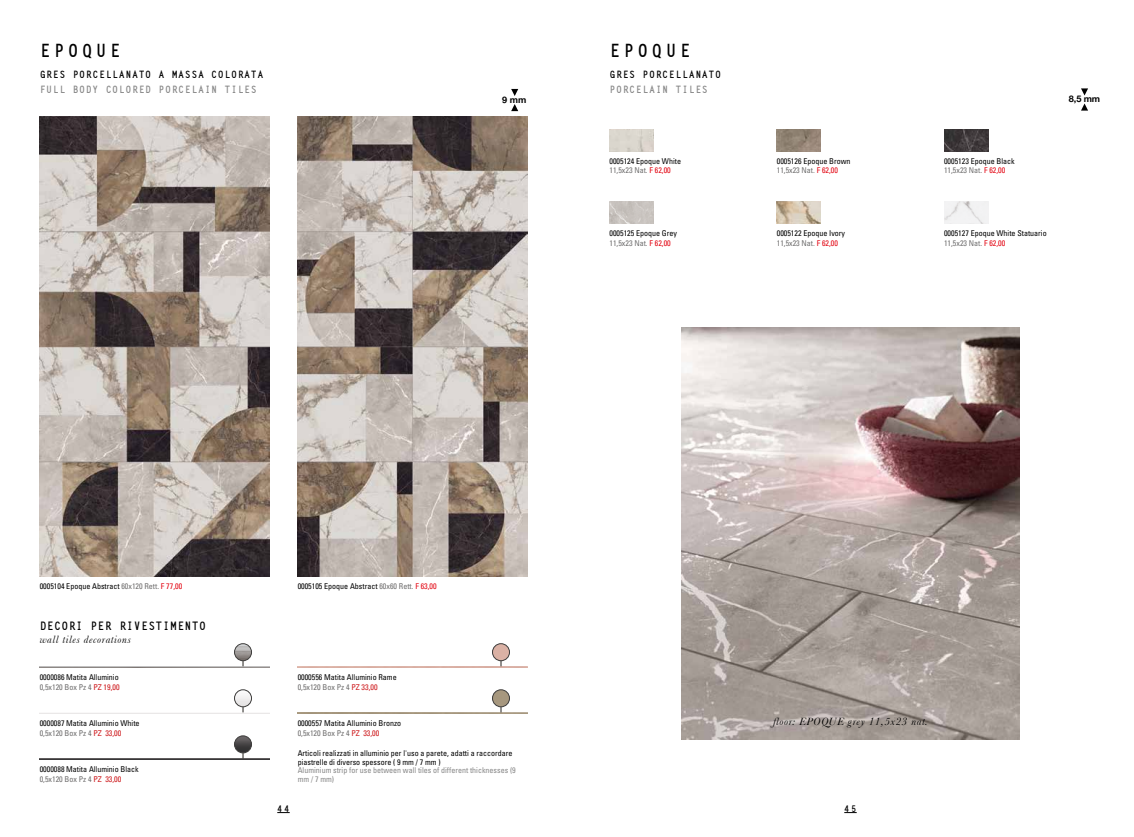
<style>
.page{position:relative;width:1134px;height:837px;background:#fff}
.page>*{position:absolute;margin:0;border:0;box-sizing:border-box;transform-origin:0 0}
.t1{font:700 18px "Adagio";letter-spacing:.18em;color:#000}
.t2{font:700 11.5px "Adagio";letter-spacing:.03em;color:#000}
.t3{font:italic 11px "Baskerville";letter-spacing:.06em;color:#000}
.t4{font:700 10px "Adagio";letter-spacing:.06em;color:#000}
.t5{font:700 10px "Adagio";letter-spacing:.06em;color:#878787}
.t6{font:9.1px "Alte Haas Grotesk Bold";color:#000}
.t7{font:700 9px "Adagio";color:#000}
.t8{font:condensed 8px/9.6px "Univers";color:#000}
.t9{font:condensed 8px/8.5px "Univers LT Std";color:#000}
.t10{font:condensed 8px/8.5px "Univers LT Std";color:#878787}
.s1{color:#706f6f}
.s2{font-family:"Univers LT Std";color:#e30613}
.s3{color:#cd171a}
</style>
<div class="page">
<img style="left:681px;top:327px;width:339px;height:411px">
<img style="left:298px;top:666px;width:229px;height:1px">
<img style="left:492px;top:643px;width:17px;height:17px;border-radius:9px">
<div style="left:492px;top:643px;width:18px;height:17px;border:1px solid #3d3c3b;border-radius:50%"></div>
<img style="left:40px;top:758px;width:229px;height:1px">
<img style="left:234px;top:735px;width:17px;height:17px;border-radius:9px">
<div style="left:234px;top:735px;width:18px;height:17px;border:1px solid #3d3c3b;border-radius:50%"></div>
<img style="left:40px;top:666px;width:229px;height:1px">
<img style="left:234px;top:643px;width:17px;height:17px;border-radius:9px">
<div style="left:234px;top:643px;width:18px;height:17px;border:1px solid #3d3c3b;border-radius:50%"></div>
<img style="left:234px;top:689px;width:17px;height:17px;border-radius:9px">
<div style="left:234px;top:689px;width:18px;height:17px;border:1px solid #3d3c3b;border-radius:50%"></div>
<img style="left:298px;top:712px;width:229px;height:1px">
<img style="left:492px;top:689px;width:17px;height:17px;border-radius:9px">
<div style="left:492px;top:689px;width:18px;height:17px;border:1px solid #3d3c3b;border-radius:50%"></div>
<svg style="left:511px;top:89px;width:7px;height:7px"></svg>
<svg style="left:511px;top:104px;width:7px;height:7px"></svg>
<img style="left:609px;top:202px;width:44px;height:22px">
<img style="left:777px;top:202px;width:44px;height:22px">
<img style="left:944px;top:202px;width:44px;height:22px">
<img style="left:609px;top:129px;width:44px;height:22px">
<img style="left:777px;top:129px;width:44px;height:22px">
<img style="left:944px;top:129px;width:44px;height:22px">
<svg style="left:1081px;top:88px;width:7px;height:7px"></svg>
<svg style="left:1081px;top:103px;width:7px;height:8px"></svg>
<img style="left:40px;top:117px;width:229px;height:459px">
<img style="left:298px;top:117px;width:229px;height:459px">
<svg style="left:844px;top:812px;width:13px;height:1px"></svg>
<svg style="left:277px;top:812px;width:13px;height:1px"></svg>
<h1 class="t1" style="left:40px;top:42px;width:83px">EPOQUE</h1>
<p class="t4" style="left:40px;top:70px;width:225px">GRES PORCELLANATO A MASSA COLORATA</p>
<p class="t5" style="left:40px;top:85px;width:219px">FULL BODY COLORED PORCELAIN TILES</p>
<p class="t6" style="left:502px;top:94px;width:26px">9 mm</p>
<h1 class="t1" style="left:609px;top:42px;width:82px">EPOQUE</h1>
<p class="t4" style="left:609px;top:70px;width:113px">GRES PORCELLANATO</p>
<p class="t5" style="left:609px;top:85px;width:100px">PORCELAIN TILES</p>
<p class="t8" style="left:609px;top:156px;width:73px">0005124 Epoque White<br><span class="s1">11,5x23 Nat.</span> <span class="s2">F 62,00</span></p>
<p class="t8" style="left:777px;top:156px;width:75px">0005126 Epoque Brown<br><span class="s1">11,5x23 Nat.</span> <span class="s2">F 62,00</span></p>
<p class="t8" style="left:944px;top:156px;width:72px">0005123 Epoque Black<br><span class="s1">11,5x23 Nat.</span> <span class="s2">F 62,00</span></p>
<p class="t8" style="left:609px;top:228px;width:69px">0005125 Epoque Grey<br><span class="s1">11,5x23 Nat.</span> <span class="s2">F 62,00</span></p>
<p class="t8" style="left:777px;top:228px;width:70px">0005122 Epoque Ivory<br><span class="s1">11,5x23 Nat.</span> <span class="s2">F 62,00</span></p>
<p class="t8" style="left:944px;top:228px;width:104px">0005127 Epoque White Statuario<br><span class="s1">11,5x23 Nat.</span> <span class="s2">F 62,00</span></p>
<p class="t6" style="left:1069px;top:93px;width:33px">8,5 mm</p>
<p class="t8" style="left:40px;top:580px;width:144px">0005104 Epoque Abstract <span class="s1">60x120 Rett.</span> <span class="s2">F 77,00</span></p>
<p class="t8" style="left:298px;top:580px;width:141px">0005105 Epoque Abstract <span class="s1">60x60 Rett.</span> <span class="s2">F 63,00</span></p>
<h2 class="t2" style="left:40px;top:620px;width:168px">DECORI PER RIVESTIMENTO</h2>
<h3 class="t3" style="left:40px;top:633px;width:93px">wall tiles decorations</h3>
<p class="t8" style="left:40px;top:671px;width:81px">0000086 Matita Alluminio<br><span class="s1">0,5x120 Box Pz 4</span> <span class="s3">PZ 19,00</span></p>
<p class="t8" style="left:40px;top:717px;width:101px">0000087 Matita Alluminio White<br><span class="s1">0,5x120 Box Pz 4</span> <span class="s3">PZ 33,00</span></p>
<p class="t8" style="left:40px;top:764px;width:101px">0000088 Matita Alluminio Black<br><span class="s1">0,5x120 Box Pz 4</span> <span class="s3">PZ 33,00</span></p>
<p class="t8" style="left:298px;top:671px;width:101px">0000556 Matita Alluminio Rame<br><span class="s1">0,5x120 Box Pz 4</span> <span class="s3">PZ 33,00</span></p>
<p class="t8" style="left:298px;top:717px;width:105px">0000557 Matita Alluminio Bronzo<br><span class="s1">0,5x120 Box Pz 4</span> <span class="s3">PZ 33,00</span></p>
<p class="t9" style="left:298px;top:748px;width:216px">Articoli realizzati in alluminio per l'uso a parete, adatti a raccordare piastrelle di diverso spessore ( 9 mm / 7 mm )</p>
<p class="t10" style="left:298px;top:765px;width:220px">Aluminium strip for use between wall tiles of different thicknesses (9 mm / 7 mm)</p>
<h3 class="t3" style="left:773px;top:715px;width:156px">floor: EPOQUE grey 11,5x23 nat.</h3>
<p class="t7" style="left:277px;top:804px;width:14px">44</p>
<p class="t7" style="left:844px;top:804px;width:14px">45</p>
</div>
